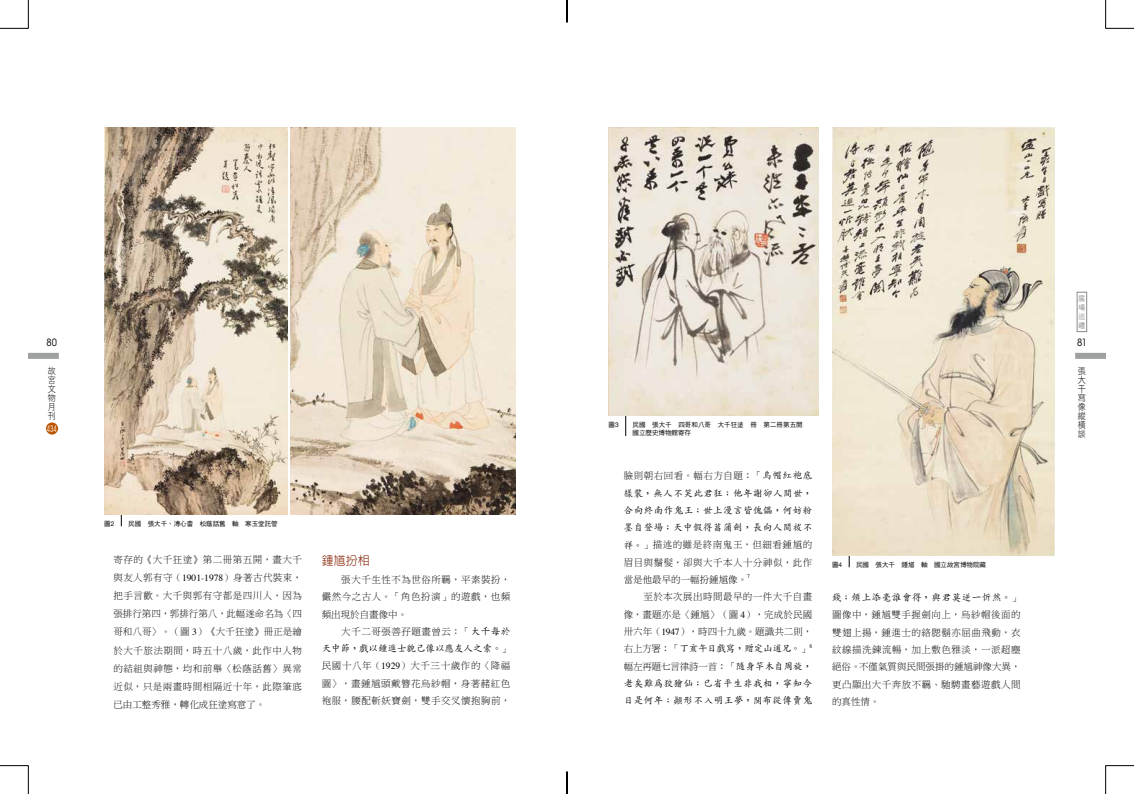
<style>
.page{position:relative;width:1134px;height:794px;background:#fff}
.page>*{position:absolute;margin:0;border:0;box-sizing:border-box;transform-origin:0 0}
.t1{font:500 12px "AR Hei B5";color:#954025}
.t2{font:condensed 10px "ITC Avant Garde Std";color:#000}
.t3{font:9.5px/17.3px "DF Ming Std W3";letter-spacing:.055em;color:#000;text-align:justify}
.t4{font:500 9.5px/17.3px "AR Kai B5";letter-spacing:.055em;color:#000;text-align:justify}
.t5{font:500 9.5px "AR Kai B5";color:#000}
.t6{font:500 9.5px "AR Kai B5";letter-spacing:-.02em;color:#000}
.t7{font:9.5px "DF Ming Std W3";letter-spacing:-.015em;color:#000}
.t8{font:9px/9px "DF Hei Std W3";color:#000;scale:.9 1}
.t9{font:condensed 9px "ITC Avant Garde Std";color:#fff;scale:.7 1}
.t10{font:7px/9.1px "DF Hei Std W5";color:#898989;text-align:justify;scale:.95 1}
.t11{font:6.5px/8px "DF Hei Std W5";color:#000}
.t12{font:5.5px "Times";color:#000}
.s1{font-family:"Helvetica Neue"}
.s2{font-family:"Times"}
.s3{font-family:"AR Kai B5";font-weight:500}
.s4{font-family:"DF Ming Std W3";font-weight:400}
</style>
<div class="page">
<div style="left:1075px;top:353px;width:31px;height:6px;background:#9fa0a0"></div>
<div style="left:28px;top:353px;width:31px;height:6px;background:#9fa0a0"></div>
<div style="left:46px;top:422px;width:12px;height:12px;background:#bb5400;border-radius:50%"></div>
<div style="left:1077px;top:292px;width:10px;height:40px;border:1px solid #898989"></div>
<svg style="left:754px;top:697px;width:7px;height:7px"></svg>
<svg style="left:625px;top:415px;width:1px;height:21px"></svg>
<img style="left:609px;top:128px;width:209px;height:287px">
<img style="left:104px;top:128px;width:184px;height:387px">
<img style="left:832px;top:128px;width:223px;height:428px">
<img style="left:290px;top:128px;width:225px;height:387px">
<svg style="left:0;top:0;width:29px;height:29px"></svg>
<svg style="left:0;top:765px;width:29px;height:29px"></svg>
<svg style="left:1105px;top:0;width:29px;height:29px"></svg>
<svg style="left:1105px;top:765px;width:29px;height:29px"></svg>
<svg style="left:567px;top:0;width:1px;height:22px"></svg>
<svg style="left:567px;top:771px;width:1px;height:23px"></svg>
<p class="t10" style="left:1078px;top:293px;width:8px">展場巡禮</p>
<p class="t2" style="left:47px;top:337px;width:12px">80</p>
<p class="t2" style="left:1077px;top:337px;width:11px">81</p>
<p class="t8" style="left:48px;top:366px;width:10px">故宮文物月刊</p>
<p class="t8" style="left:1078px;top:366px;width:10px;text-align:justify">張大千寫像縱橫談</p>
<p class="t11" style="left:609px;top:420px;width:12px">圖<span class="s1">3</span></p>
<p class="t11" style="left:633px;top:420px;width:178px">民國　張大千　四哥和八哥　大千狂塗　冊　第二冊第五開　國立歷史博物館寄存</p>
<p class="t9" style="left:47px;top:423px;width:16px">434</p>
<p class="t11" style="left:104px;top:519px;width:12px">圖<span class="s1">2</span></p>
<p class="t11" style="left:128px;top:519px;width:151px">民國　張大千、溥心畬　松蔭話舊　軸　寒玉堂託管</p>
<p class="t3" style="left:113px;top:550px;width:190px;line-height:18.2px">寄存的《大千狂塗》第二冊第五開，畫大千與友人郭有守（<span class="s2">1901-1978</span>）身著古代裝束，把手言歡。大千與郭有守都是四川人，因為張排行第四，郭排行第八，此幅遂命名為〈四哥和八哥〉。（圖 <span class="s2">3</span>）《大千狂塗》冊正是繪於大千旅法期間，時五十八歲，此作中人物的結組與神態，均和前舉〈松蔭話舊〉異常近似，只是兩畫時間相隔近十年，此際筆底已由工整秀雅，轉化成狂塗寫意了。</p>
<p class="t1" style="left:322px;top:554px;width:49px">鍾馗扮相</p>
<p class="t3" style="left:322px;top:571px;width:190px;text-align:left">　　張大千生性不為世俗所羈，平素裝扮，儼然今之古人。「角色扮演」的遊戲，也頻頻出現於自畫像中。<br>　　大千二哥張善孖題畫曾云：「<span class="s3">大千每於</span></p>
<p class="t5" style="left:322px;top:644px;width:190px">天中節，戲以鍾進士貌己像以應友人之索。<span class="s4">」</span></p>
<p class="t3" style="left:322px;top:657px;width:190px">民國十八年（<span class="s2">1929</span>）大千三十歲作的〈降福圖〉，畫鍾馗頭戴簪花烏紗帽，身著赭紅色袍服，腰配斬妖寶劍，雙手交叉懷抱胸前，</p>
<p class="t3" style="left:624px;top:467px;width:190px">臉則朝右回看。幅右方自題：「<span class="s3">烏帽紅袍底</span></p>
<p class="t4" style="left:624px;top:484px;width:190px">樣裝，無人不笑此君狂；他年謝卻人間世，合向終南作鬼王；世上漫言皆傀儡，何妨粉墨自登場；天中假得菖蒲劍，長向人間祓不</p>
<p class="t3" style="left:624px;top:536px;width:190px"><span class="s3">祥。</span>」描述的雖是終南鬼王，但細看鍾馗的眉目與鬚髮，卻與大千本人十分神似，此作當是他最早的一幅扮鍾馗像。</p>
<p class="t12" style="left:747px;top:571px;width:4px">7</p>
<p class="t3" style="left:624px;top:588px;width:190px">　　至於本次展出時間最早的一件大千自畫像，畫題亦是〈鍾馗〉（圖 <span class="s2">4</span>），完成於民國卅六年（<span class="s2">1947</span>），時四十九歲。題識共二則，</p>
<p class="t6" style="left:624px;top:644px;width:187px"><span class="s4">右上方署：「</span>丁亥午日戲寫，贈定山道兄。<span class="s4">」</span></p>
<p class="t12" style="left:809px;top:640px;width:4px">8</p>
<p class="t7" style="left:624px;top:661px;width:190px">幅左再題七言律詩一首：「<span class="s3">隨身竿木自周旋，</span></p>
<p class="t4" style="left:624px;top:674px;width:190px">老矣難為狡獪仙；已省平生非我相，寧知今日是何年；顛形不入明王夢， 布從傳賣鬼</p>
<p class="t11" style="left:832px;top:560px;width:12px">圖<span class="s1">4</span></p>
<p class="t11" style="left:856px;top:560px;width:131px">民國　張大千　鍾馗　軸　國立故宮博物院藏</p>
<p class="t4" style="left:832px;top:589px;width:190px">錢；頰上添毫誰會得，與君莫逆一忻然。<span class="s4">」</span></p>
<p class="t3" style="left:832px;top:606px;width:190px">圖像中，鍾馗雙手握劍向上，烏紗帽後面的雙翅上揚，鍾進士的絡腮鬍亦屈曲飛動，衣紋線描洗鍊流暢，加上敷色雅淡，一派超塵絕俗。不僅氣質與民間張掛的鍾馗神像大異，更凸顯出大千奔放不羈、馳騁畫藝遊戲人間的真性情。</p>
</div>
